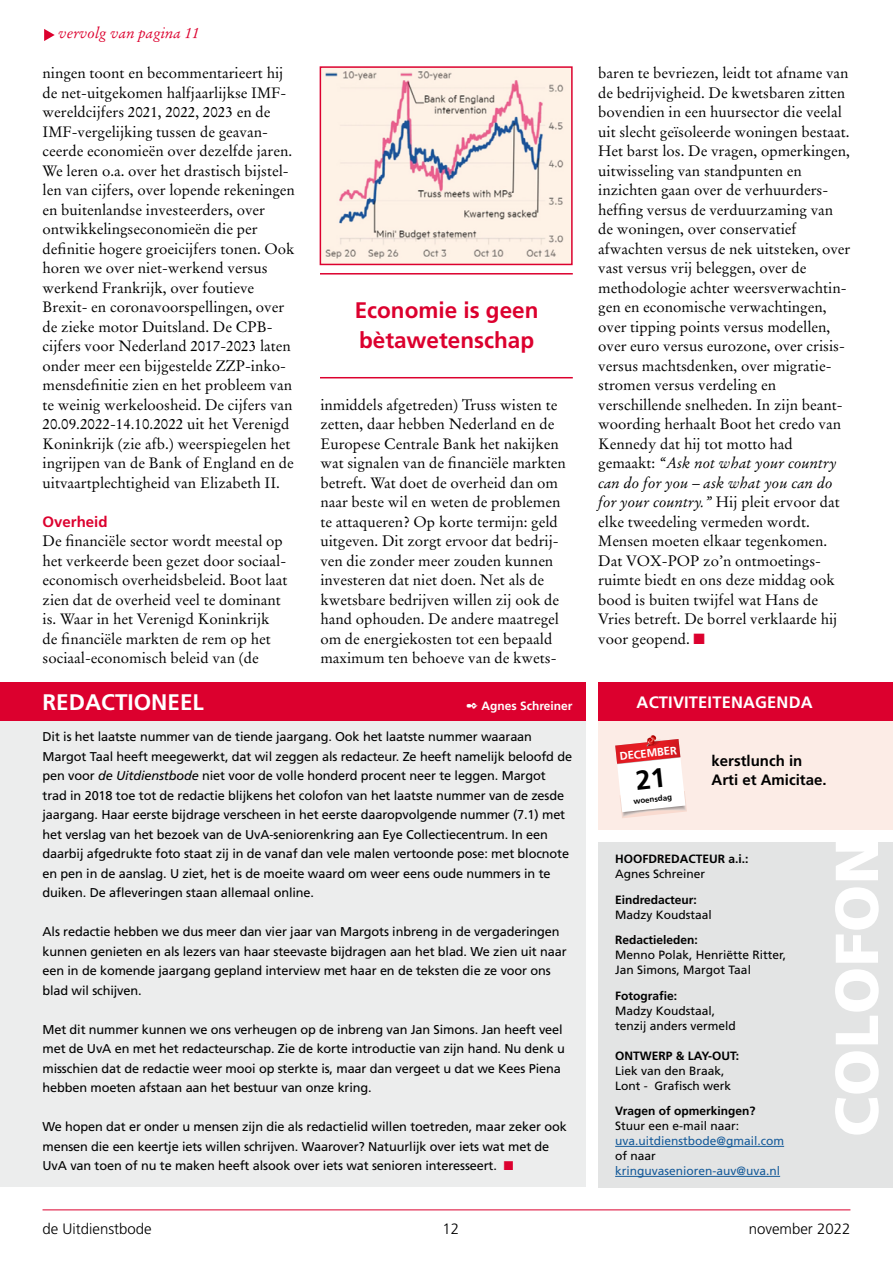
<style>
.page{position:relative;width:893px;height:1263px;background:#fff}
.page>*{position:absolute;margin:0;border:0;box-sizing:border-box;transform-origin:0 0}
.t1{font:900 60.45px "Frutiger LT Std";letter-spacing:.01em;color:#fff}
.t2{font:700 22.5px/30px "Frutiger LT Std";color:#dc002e}
.t3{font:700 22.5px "Frutiger LT Std";color:#fff}
.t4{font:700 16.5px "Frutiger";letter-spacing:.01em;color:#fff}
.t5{font:15px/19.5px "Stempel Garamond";color:#000}
.t6{font:300 15px "Frutiger";color:#000}
.t7{font:700 15px/19.5px "Frutiger";color:#000}
.t8{font:italic 15px "Stempel Garamond";color:#dc002e}
.t9{font:700 15px "Frutiger";color:#dc002e}
.t10{font:12.75px/19.5px "Frutiger";letter-spacing:-.01em;color:#000}
.t11{font:12px/15px "Frutiger";color:#000}
.t12{font:700 12px "Frutiger LT Std";color:#000}
.t13{font:12px "Frutiger";color:#165b9a}
.t14{font:700 12px "Frutiger LT Std";color:#fff}
.t15{font:700 11.25px "Frutiger LT Std";color:#fff}
.t16{font:700 7.95px "Frutiger LT Std";color:#000}
.s1{font-style:italic}
.s2{color:#dc002e}
</style>
<div class="page">
<hr style="left:43px;top:1209px;width:807px;height:1px;background:#dc002e">
<svg style="left:44px;top:29px;width:11px;height:12px"></svg>
<div style="left:0;top:692px;width:585px;height:495px;background:#eceded"></div>
<div style="left:0;top:683px;width:585px;height:38px;background:#dc002e"></div>
<div style="left:599px;top:712px;width:294px;height:117px;background:#fcece6"></div>
<div style="left:599px;top:683px;width:294px;height:38px;background:#dc002e"></div>
<div style="left:598px;top:842px;width:295px;height:345px;background:#e3e4e4"></div>
<hr style="left:615px;top:1146px;width:169px;height:1px;background:#165b9a">
<hr style="left:615px;top:1176px;width:165px;height:1px;background:#165b9a">
<hr style="left:320px;top:273px;width:253px;height:2px;background:#dc002e">
<hr style="left:320px;top:377px;width:253px;height:1px;background:#dc002e">
<img style="left:323px;top:69px;width:247px;height:193px">
<div style="left:320px;top:66px;width:253px;height:199px;border:2px solid #dc002e"></div>
<svg style="left:615px;top:735px;width:72px;height:83px"></svg>
<p class="t8" style="left:58px;top:24px;width:143px">vervolg van pagina 11</p>
<p class="t5" style="left:43px;top:63px;width:254px">ningen toont en becommentarieert hij de net-uitgekomen halfjaarlijkse IMF&shy;wereldcijfers 2021, 2022, 2023 en de IMF-vergelijking tussen de geavan&shy;ceerde economieën over dezelfde jaren.<br>We leren o.a. over het drastisch bijstel&shy;len van cijfers, over lopende rekeningen en buitenlandse investeerders, over ontwikkelingseconomieën die per definitie hogere groeicijfers tonen. Ook horen we over niet-werkend versus werkend Frankrijk, over foutieve Brexit- en coronavoorspellingen, over de zieke motor Duitsland. De CPB&shy;cijfers voor Nederland 2017-2023 laten onder meer een bijgestelde ZZP-inko&shy;mensdefinitie zien en het probleem van te weinig werkeloosheid. De cijfers van 20.09.2022-14.10.2022 uit het Verenigd Koninkrijk (zie afb.) weerspiegelen het ingrijpen van de Bank of England en de uitvaartplechtigheid van Elizabeth II.</p>
<p class="t9" style="left:43px;top:512px;width:67px">Overheid</p>
<p class="t5" style="left:43px;top:531px;width:247px">De financiële sector wordt meestal op het verkeerde been gezet door sociaal&shy;economisch overheidsbeleid. Boot laat zien dat de overheid veel te dominant is. Waar in het Verenigd Koninkrijk de financiële markten de rem op het sociaal-economisch beleid van (de</p>
<h2 class="t2" style="left:355px;top:296px;width:185px">Economie is geen bètawetenschap</h2>
<p class="t5" style="left:320px;top:395px;width:247px">inmiddels afgetreden) Truss wisten te zetten, daar hebben Nederland en de Europese Centrale Bank het nakijken wat signalen van de financiële markten betreft. Wat doet de overheid dan om naar beste wil en weten de problemen te attaqueren? Op korte termijn: geld uitgeven. Dit zorgt ervoor dat bedrij&shy;ven die zonder meer zouden kunnen investeren dat niet doen. Net als de kwetsbare bedrijven willen zij ook de hand ophouden. De andere maatregel om de energiekosten tot een bepaald maximum ten behoeve van de kwets-</p>
<p class="t5" style="left:598px;top:63px;width:254px">baren te bevriezen, leidt tot afname van de bedrijvigheid. De kwetsbaren zitten bovendien in een huursector die veelal uit slecht geïsoleerde woningen bestaat.<br>Het barst los. De vragen, opmerkingen, uitwisseling van standpunten en inzichten gaan over de verhuurders&shy;heffing versus de verduurzaming van de woningen, over conservatief afwachten versus de nek uitsteken, over vast versus vrij beleggen, over de methodologie achter weersverwachtin&shy;gen en economische verwachtingen, over tipping points versus modellen, over euro versus eurozone, over crisis&shy;versus machtsdenken, over migratie&shy;stromen versus verdeling en verschillende snelheden. In zijn beant&shy;woording herhaalt Boot het credo van Kennedy dat hij tot motto had gemaakt: <span class="s1">“Ask not what your country can do for you – ask what you can do for your country.”</span> Hij pleit ervoor dat elke tweedeling vermeden wordt.<br>Mensen moeten elkaar tegenkomen.<br>Dat VOX-POP zo’n ontmoetings&shy;ruimte biedt en ons deze middag ook bood is buiten twijfel wat Hans de Vries betreft. De borrel verklaarde hij voor geopend. <span class="s2">■</span></p>
<h2 class="t3" style="left:43px;top:689px;width:163px">REDACTIONEEL</h2>
<p class="t10" style="left:43px;top:727px;width:531px">Dit is het laatste nummer van de tiende jaargang. Ook het laatste nummer waaraan Margot Taal heeft meegewerkt, dat wil zeggen als redacteur. Ze heeft namelijk beloofd de pen voor <span class="s1">de Uitdienstbode</span> niet voor de volle honderd procent neer te leggen. Margot trad in 2018 toe tot de redactie blijkens het colofon van het laatste nummer van de zesde jaargang. Haar eerste bijdrage verscheen in het eerste daaropvolgende nummer (7.1) met het verslag van het bezoek van de UvA-seniorenkring aan Eye Collectiecentrum. In een daarbij afgedrukte foto staat zij in de vanaf dan vele malen vertoonde pose: met blocnote en pen in de aanslag. U ziet, het is de moeite waard om weer eens oude nummers in te duiken. De afleveringen staan allemaal online.</p>
<p class="t10" style="left:43px;top:922px;width:526px">Als redactie hebben we dus meer dan vier jaar van Margots inbreng in de vergaderingen kunnen genieten en als lezers van haar steevaste bijdragen aan het blad. We zien uit naar een in de komende jaargang gepland interview met haar en de teksten die ze voor ons blad wil schijven.</p>
<p class="t10" style="left:43px;top:1019px;width:524px">Met dit nummer kunnen we ons verheugen op de inbreng van Jan Simons. Jan heeft veel met de UvA en met het redacteurschap. Zie de korte introductie van zijn hand. Nu denk u misschien dat de redactie weer mooi op sterkte is, maar dan vergeet u dat we Kees Piena hebben moeten afstaan aan het bestuur van onze kring.</p>
<p class="t10" style="left:43px;top:1117px;width:526px">We hopen dat er onder u mensen zijn die als redactielid willen toetreden, maar zeker ook mensen die een keertje iets willen schrijven. Waarover? Natuurlijk over iets wat met de<br>UvA van toen of nu te maken heeft alsook over iets wat senioren interesseert. <span class="s2">■</span></p>
<p class="t14" style="left:466px;top:699px;width:108px">✒ Agnes Schreiner</p>
<p class="t4" style="left:637px;top:693px;width:178px">ACTIVITEITENAGENDA</p>
<p class="t15" style="left:619px;top:749px;width:59px;rotate:-6deg">DECEMBER</p>
<p class="t16" style="left:633px;top:796px;width:40px;rotate:-6deg">woensdag</p>
<p class="t7" style="left:711px;top:751px;width:117px">kerstlunch in<br>Arti et Amicitae.</p>
<p class="t12" style="left:615px;top:852px;width:135px">HOOFDREDACTEUR a.i.:</p>
<p class="t11" style="left:615px;top:866px;width:92px">Agnes Schreiner</p>
<p class="t12" style="left:615px;top:892px;width:83px">Eindredacteur:</p>
<p class="t11" style="left:615px;top:907px;width:98px">Madzy Koudstaal</p>
<p class="t12" style="left:615px;top:933px;width:84px">Redactieleden:</p>
<p class="t11" style="left:615px;top:947px;width:172px">Menno Polak, Henriëtte Ritter,<br>Jan Simons, Margot Taal</p>
<p class="t12" style="left:615px;top:988px;width:64px">Fotografie:</p>
<p class="t11" style="left:615px;top:1003px;width:122px">Madzy Koudstaal, tenzij anders vermeld</p>
<p class="t12" style="left:615px;top:1048px;width:125px">ONTWERP &amp; LAY-OUT:</p>
<p class="t11" style="left:615px;top:1063px;width:118px">Liek van den Braak,<br>Lont - Grafisch werk</p>
<p class="t12" style="left:615px;top:1104px;width:142px">Vragen of opmerkingen?</p>
<p class="t11" style="left:615px;top:1118px;width:126px">Stuur een e-mail naar:</p>
<p class="t13" style="left:615px;top:1134px;width:170px">uva.uitdienstbode@gmail.com</p>
<p class="t11" style="left:615px;top:1148px;width:42px">of naar</p>
<p class="t13" style="left:615px;top:1164px;width:166px">kringuvasenioren-auv@uva.nl</p>
<h1 class="t1" style="left:820px;top:1137px;width:301px;rotate:-90deg">COLOFON</h1>
<p class="t6" style="left:43px;top:1221px;width:111px">de Uitdienstbode</p>
<p class="t6" style="left:442px;top:1221px;width:18px">12</p>
<p class="t6" style="left:749px;top:1221px;width:103px">november 2022</p>
</div>
